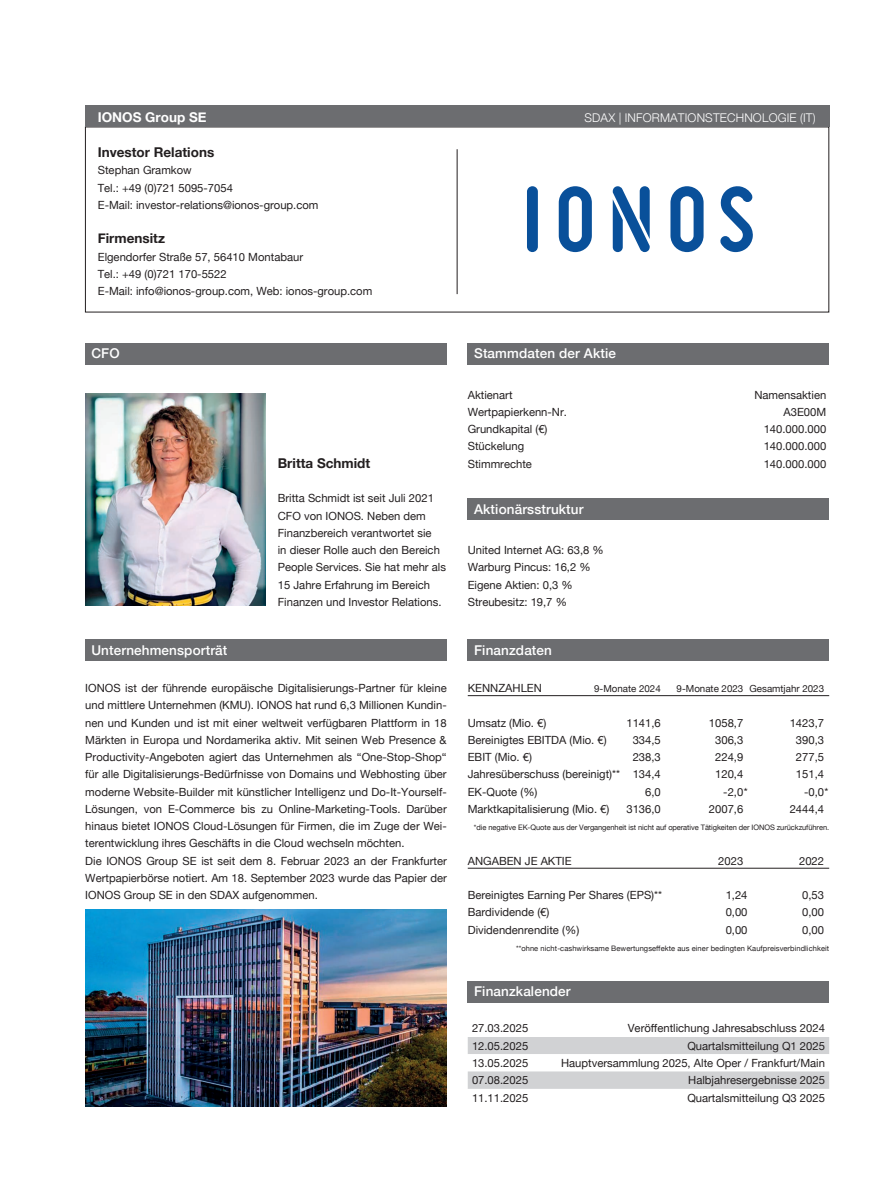
<style>
.page{position:relative;width:893px;height:1191px;background:#fff}
.page>*{position:absolute;margin:0;border:0;box-sizing:border-box;transform-origin:0 0}
.t1{font:500 13.5px "Helvetica Neue";letter-spacing:.01em;color:#fff}
.t2{font:700 13.5px "Helvetica Neue";color:#231f20}
.t3{font:700 13.5px "Helvetica Neue";color:#fff}
.t4{font:300 12px "Helvetica Neue";letter-spacing:.015em;color:#fff}
.t5{font:11.25px/17.2px "Helvetica Neue";color:#231f20}
.t6{font:9.75px "Helvetica Neue";color:#231f20}
.t7{font:7.5px "Helvetica Neue";letter-spacing:-.01em;color:#231f20}
.t8{font:7.5px "Helvetica Neue";letter-spacing:.01em;color:#231f20}
</style>
<div class="page">
<div style="left:85px;top:639px;width:361px;height:22px;background:#6c6d70"></div>
<div style="left:468px;top:343px;width:361px;height:21px;background:#6c6d70"></div>
<div style="left:468px;top:498px;width:361px;height:22px;background:#6c6d70"></div>
<div style="left:468px;top:639px;width:361px;height:22px;background:#6c6d70"></div>
<div style="left:468px;top:981px;width:361px;height:21px;background:#6c6d70"></div>
<hr style="left:457px;top:149px;width:1px;height:145px;background:#231f20">
<div style="left:85px;top:105px;width:744px;height:22px;background:#6c6d70"></div>
<img style="left:85px;top:393px;width:181px;height:212px">
<svg style="left:720px;top:186px;width:33px;height:66px"></svg>
<svg style="left:670px;top:186px;width:34px;height:66px"></svg>
<svg style="left:613px;top:186px;width:37px;height:66px"></svg>
<svg style="left:559px;top:186px;width:33px;height:66px"></svg>
<svg style="left:527px;top:186px;width:11px;height:66px"></svg>
<div style="left:85px;top:343px;width:361px;height:21px;background:#6c6d70"></div>
<svg style="left:468px;top:1037px;width:361px;height:52px"></svg>
<img style="left:85px;top:909px;width:361px;height:197px">
<hr style="left:468px;top:695px;width:361px;height:1px;background:#231f20">
<hr style="left:468px;top:868px;width:361px;height:1px;background:#231f20">
<p class="t3" style="left:98px;top:106px;width:110px">IONOS Group SE</p>
<p class="t4" style="left:584px;top:110px;width:233px">SDAX | INFORMATIONSTECHNOLOGIE (IT)</p>
<p class="t2" style="left:98px;top:142px;width:118px">Investor Relations</p>
<p class="t5" style="left:98px;top:162px;width:222px">Stephan Gramkow<br>Tel.: +49 (0)721 5095-7054<br>E-Mail: investor-relations@ionos-group.com</p>
<p class="t2" style="left:98px;top:228px;width:69px">Firmensitz</p>
<p class="t5" style="left:98px;top:249px;width:276px">Elgendorfer Straße 57, 56410 Montabaur<br>Tel.: +49 (0)721 170-5522<br>E-Mail: info@ionos-group.com, Web: ionos-group.com</p>
<p class="t1" style="left:91px;top:342px;width:30px">CFO</p>
<p class="t1" style="left:91px;top:639px;width:137px">Unternehmensporträt</p>
<p class="t2" style="left:278px;top:452px;width:94px">Britta Schmidt</p>
<p class="t5" style="left:278px;top:490px;width:170px">Britta Schmidt ist seit Juli 2021<br>CFO von IONOS. Neben dem<br>Finanzbereich verantwortet sie<br>in dieser Rolle auch den Bereich<br>People Services. Sie hat mehr als<br>15 Jahre Erfahrung im Bereich<br>Finanzen und Investor Relations.</p>
<p class="t5" style="left:85px;top:680px;width:363px">IONOS ist der führende europäische Digitalisierungs-Partner für kleine und mittlere Unternehmen (KMU). IONOS hat rund 6,3 Millionen Kundin&shy;nen und Kunden und ist mit einer weltweit verfügbaren Plattform in 18<br>Märkten in Europa und Nordamerika aktiv. Mit seinen Web Presence &amp; Productivity-Angeboten agiert das Unternehmen als “One-Stop-Shop“ für alle Digitalisierungs-Bedürfnisse von Domains und Webhosting über moderne Website-Builder mit künstlicher Intelligenz und Do-It-Yourself-Lösungen, von E-Commerce bis zu Online-Marketing-Tools. Darüber hinaus bietet IONOS Cloud-Lösungen für Firmen, die im Zuge der Wei&shy;terentwicklung ihres Geschäfts in die Cloud wechseln möchten.<br>Die IONOS Group SE ist seit dem 8. Februar 2023 an der Frankfurter Wertpapierbörse notiert. Am 18. September 2023 wurde das Papier der IONOS Group SE in den SDAX aufgenommen.</p>
<p class="t1" style="left:474px;top:342px;width:143px">Stammdaten der Aktie</p>
<p class="t5" style="left:468px;top:387px;width:46px">Aktienart</p>
<p class="t5" style="left:754px;top:387px;width:73px">Namensaktien</p>
<p class="t5" style="left:468px;top:404px;width:101px">Wertpapierkenn-Nr.</p>
<p class="t5" style="left:783px;top:404px;width:44px">A3E00M</p>
<p class="t5" style="left:468px;top:421px;width:81px">Grundkapital (€)</p>
<p class="t5" style="left:764px;top:421px;width:64px">140.000.000</p>
<p class="t5" style="left:468px;top:438px;width:58px">Stückelung</p>
<p class="t5" style="left:764px;top:438px;width:64px">140.000.000</p>
<p class="t5" style="left:468px;top:456px;width:66px">Stimmrechte</p>
<p class="t5" style="left:764px;top:456px;width:64px">140.000.000</p>
<p class="t1" style="left:474px;top:498px;width:111px">Aktionärsstruktur</p>
<p class="t5" style="left:468px;top:542px;width:138px">United Internet AG: 63,8 %<br>Warburg Pincus: 16,2 %<br>Eigene Aktien: 0,3 %<br>Streubesitz: 19,7 %</p>
<p class="t1" style="left:474px;top:639px;width:79px">Finanzdaten</p>
<p class="t5" style="left:468px;top:680px;width:76px">KENNZAHLEN</p>
<p class="t6" style="left:594px;top:681px;width:68px">9-Monate 2024</p>
<p class="t6" style="left:677px;top:681px;width:149px">9-Monate 2023 Gesamtjahr 2023</p>
<p class="t5" style="left:468px;top:714px;width:80px">Umsatz (Mio. €)</p>
<p class="t5" style="left:626px;top:714px;width:36px">1141,6</p>
<p class="t5" style="left:709px;top:714px;width:36px">1058,7</p>
<p class="t5" style="left:790px;top:714px;width:36px">1423,7</p>
<p class="t5" style="left:468px;top:732px;width:140px">Bereinigtes EBITDA (Mio. €)</p>
<p class="t5" style="left:633px;top:732px;width:30px">334,5</p>
<p class="t5" style="left:715px;top:732px;width:30px">306,3</p>
<p class="t5" style="left:796px;top:732px;width:30px">390,3</p>
<p class="t5" style="left:468px;top:749px;width:66px">EBIT (Mio. €)</p>
<p class="t5" style="left:633px;top:749px;width:30px">238,3</p>
<p class="t5" style="left:715px;top:749px;width:30px">224,9</p>
<p class="t5" style="left:796px;top:749px;width:30px">277,5</p>
<p class="t5" style="left:468px;top:766px;width:195px">Jahresüberschuss (bereinigt)** 134,4</p>
<p class="t5" style="left:715px;top:766px;width:30px">120,4</p>
<p class="t5" style="left:796px;top:766px;width:30px">151,4</p>
<p class="t5" style="left:468px;top:783px;width:71px">EK-Quote (%)</p>
<p class="t5" style="left:645px;top:783px;width:17px">6,0</p>
<p class="t5" style="left:723px;top:783px;width:26px">-2,0*</p>
<p class="t5" style="left:804px;top:783px;width:26px">-0,0*</p>
<p class="t5" style="left:468px;top:801px;width:143px">Marktkapitalisierung (Mio. €)</p>
<p class="t5" style="left:626px;top:801px;width:36px">3136,0</p>
<p class="t5" style="left:709px;top:801px;width:36px">2007,6</p>
<p class="t5" style="left:790px;top:801px;width:36px">2444,4</p>
<p class="t7" style="left:474px;top:822px;width:357px">*die negative EK-Quote aus der Vergangenheit ist nicht auf operative Tätigkeiten der IONOS zurückzuführen.</p>
<p class="t5" style="left:468px;top:852px;width:105px">ANGABEN JE AKTIE</p>
<p class="t5" style="left:718px;top:852px;width:27px">2023</p>
<p class="t5" style="left:799px;top:852px;width:27px">2022</p>
<p class="t5" style="left:468px;top:887px;width:196px">Bereinigtes Earning Per Shares (EPS)**</p>
<p class="t5" style="left:726px;top:887px;width:23px">1,24</p>
<p class="t5" style="left:802px;top:887px;width:23px">0,53</p>
<p class="t5" style="left:468px;top:904px;width:83px">Bardividende (€)</p>
<p class="t5" style="left:726px;top:904px;width:23px">0,00</p>
<p class="t5" style="left:802px;top:904px;width:23px">0,00</p>
<p class="t5" style="left:468px;top:921px;width:113px">Dividendenrendite (%)</p>
<p class="t5" style="left:726px;top:921px;width:23px">0,00</p>
<p class="t5" style="left:802px;top:921px;width:23px">0,00</p>
<p class="t8" style="left:516px;top:942px;width:315px">**ohne nicht-cashwirksame Bewertungseffekte aus einer bedingten Kaufpreisverbindlichkeit</p>
<p class="t1" style="left:474px;top:980px;width:98px">Finanzkalender</p>
<p class="t5" style="left:472px;top:1020px;width:58px">27.03.2025</p>
<p class="t5" style="left:628px;top:1020px;width:199px">Veröffentlichung Jahresabschluss 2024</p>
<p class="t5" style="left:472px;top:1037px;width:58px">12.05.2025</p>
<p class="t5" style="left:687px;top:1037px;width:139px">Quartalsmitteilung Q1 2025</p>
<p class="t5" style="left:472px;top:1055px;width:58px">13.05.2025</p>
<p class="t5" style="left:561px;top:1055px;width:265px">Hauptversammlung 2025, Alte Oper / Frankfurt/Main</p>
<p class="t5" style="left:472px;top:1072px;width:58px">07.08.2025</p>
<p class="t5" style="left:688px;top:1072px;width:138px">Halbjahresergebnisse 2025</p>
<p class="t5" style="left:472px;top:1089px;width:58px">11.11.2025</p>
<p class="t5" style="left:687px;top:1089px;width:139px">Quartalsmitteilung Q3 2025</p>
</div>
